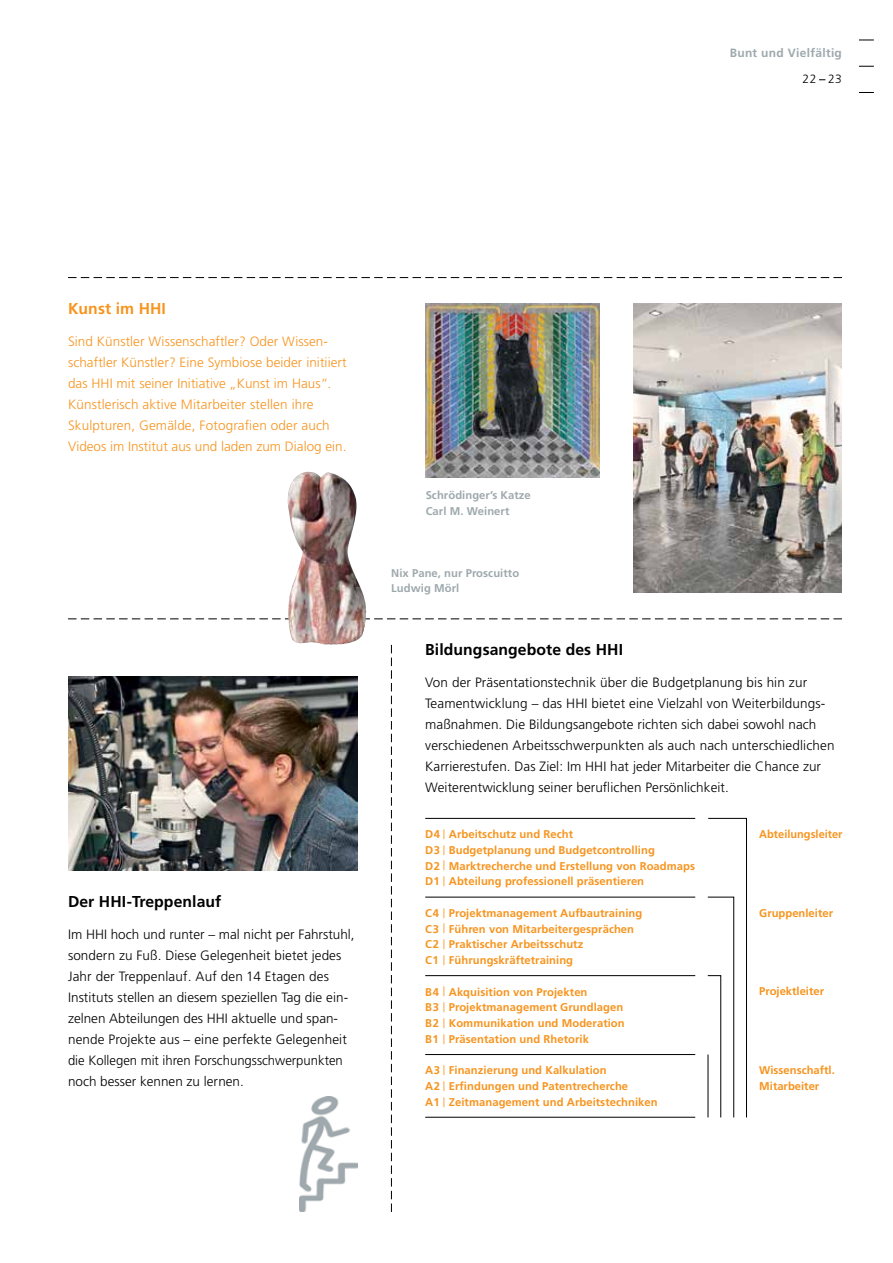
<style>
.page{position:relative;width:893px;height:1263px;background:#fff}
.page>*{position:absolute;margin:0;border:0;box-sizing:border-box;transform-origin:0 0}
.t1{font:700 15.75px "Frutiger";letter-spacing:.005em;color:#000}
.t2{font:700 15.75px "Frutiger";letter-spacing:.005em;color:#f7941e}
.t3{font:300 13.5px/21px "Frutiger";letter-spacing:.005em;color:#000}
.t4{font:300 13.5px/21px "Frutiger";letter-spacing:.005em;color:#f7941e}
.t5{font:700 12px "Frutiger";letter-spacing:.025em;color:#9ea9ad}
.t6{font:300 12px "Frutiger";color:#000}
.t7{font:700 11.25px/15.8px "Frutiger";letter-spacing:.005em;color:#f7941e}
.t8{font:700 11.25px/15.8px "Frutiger";letter-spacing:.005em;color:#9ea9ad}
.s1{font-weight:300;font-size:12.9px}
</style>
<div class="page">
<svg style="left:859px;top:40px;width:15px;height:1px"></svg>
<svg style="left:859px;top:66px;width:15px;height:1px"></svg>
<svg style="left:859px;top:92px;width:15px;height:1px"></svg>
<img style="left:634px;top:304px;width:208px;height:288px">
<svg style="left:68px;top:277px;width:774px;height:1px"></svg>
<svg style="left:68px;top:619px;width:774px;height:1px"></svg>
<svg style="left:391px;top:645px;width:1px;height:567px"></svg>
<img style="left:287px;top:472px;width:79px;height:173px">
<img style="left:425px;top:304px;width:175px;height:174px">
<svg style="left:707px;top:818px;width:40px;height:300px"></svg>
<hr style="left:708px;top:1054px;width:1px;height:63px;background:#000">
<hr style="left:425px;top:897px;width:270px;height:1px;background:#000">
<hr style="left:425px;top:818px;width:270px;height:1px;background:#000">
<hr style="left:425px;top:975px;width:270px;height:1px;background:#000">
<hr style="left:425px;top:1054px;width:270px;height:1px;background:#000">
<hr style="left:425px;top:1117px;width:270px;height:1px;background:#000">
<img style="left:68px;top:676px;width:289px;height:195px">
<img style="left:299px;top:1096px;width:58px;height:116px">
<p class="t5" style="left:730px;top:46px;width:114px">Bunt und Vielfältig</p>
<p class="t6" style="left:802px;top:72px;width:41px">22 23</p>
<p class="t2" style="left:68px;top:299px;width:99px">Kunst im HHI</p>
<p class="t4" style="left:68px;top:330px;width:280px">Sind Künstler Wissenschaftler? Oder Wissen&shy;schaftler Künstler? Eine Symbiose beider initiiert das HHI mit seiner Initiative „Kunst im Haus“.<br>Künstlerisch aktive Mitarbeiter stellen ihre Skulpturen, Gemälde, Fotografien oder auch Videos im Institut aus und laden zum Dialog ein.</p>
<p class="t1" style="left:68px;top:893px;width:155px">Der HHI-Treppenlauf</p>
<p class="t3" style="left:68px;top:924px;width:288px">Im HHI hoch und runter – mal nicht per Fahrstuhl, sondern zu Fuß. Diese Gelegenheit bietet jedes Jahr der Treppenlauf. Auf den 14 Etagen des Instituts stellen an diesem speziellen Tag die ein&shy;zelnen Abteilungen des HHI aktuelle und span&shy;nende Projekte aus – eine perfekte Gelegenheit die Kollegen mit ihren Forschungsschwerpunkten noch besser kennen zu lernen.</p>
<p class="t8" style="left:426px;top:487px;width:107px">Schrödinger’s Katze<br>Carl M. Weinert</p>
<p class="t8" style="left:391px;top:565px;width:129px">Nix Pane, nur Proscuitto<br>Ludwig Mörl</p>
<p class="t1" style="left:425px;top:641px;width:199px">Bildungsangebote des HHI</p>
<p class="t3" style="left:425px;top:672px;width:411px">Von der Präsentationstechnik über die Budgetplanung bis hin zur Teamentwicklung – das HHI bietet eine Vielzahl von Weiterbildungs&shy;maßnahmen. Die Bildungsangebote richten sich dabei sowohl nach verschiedenen Arbeitsschwerpunkten als auch nach unterschiedlichen Karrierestufen. Das Ziel: Im HHI hat jeder Mitarbeiter die Chance zur Weiterentwicklung seiner beruflichen Persönlichkeit.</p>
<p class="t7" style="left:425px;top:826px;width:271px">D4 <span class="s1">|</span> Arbeitschutz und Recht<br>D3 <span class="s1">|</span> Budgetplanung und Budgetcontrolling<br>D2 <span class="s1">|</span> Marktrecherche und Erstellung von Roadmaps D1 <span class="s1">|</span> Abteilung professionell präsentieren</p>
<p class="t7" style="left:425px;top:905px;width:219px">C4 <span class="s1">|</span> Projektmanagement Aufbautraining C3 <span class="s1">|</span> Führen von Mitarbeitergesprächen C2 <span class="s1">|</span> Praktischer Arbeitsschutz<br>C1 <span class="s1">|</span> Führungskräftetraining</p>
<p class="t7" style="left:425px;top:984px;width:201px">B4 <span class="s1">|</span> Akquisition von Projekten<br>B3 <span class="s1">|</span> Projektmanagement Grundlagen<br>B2 <span class="s1">|</span> Kommunikation und Moderation<br>B1 <span class="s1">|</span> Präsentation und Rhetorik</p>
<p class="t7" style="left:425px;top:1062px;width:234px">A3 <span class="s1">|</span> Finanzierung und Kalkulation<br>A2 <span class="s1">|</span> Erfindungen und Patentrecherche<br>A1 <span class="s1">|</span> Zeitmanagement und Arbeitstechniken</p>
<p class="t7" style="left:759px;top:826px;width:85px">Abteilungsleiter</p>
<p class="t7" style="left:759px;top:905px;width:75px">Gruppenleiter</p>
<p class="t7" style="left:759px;top:983px;width:66px">Projektleiter</p>
<p class="t7" style="left:759px;top:1062px;width:77px">Wissenschaftl.<br>Mitarbeiter</p>
</div>
